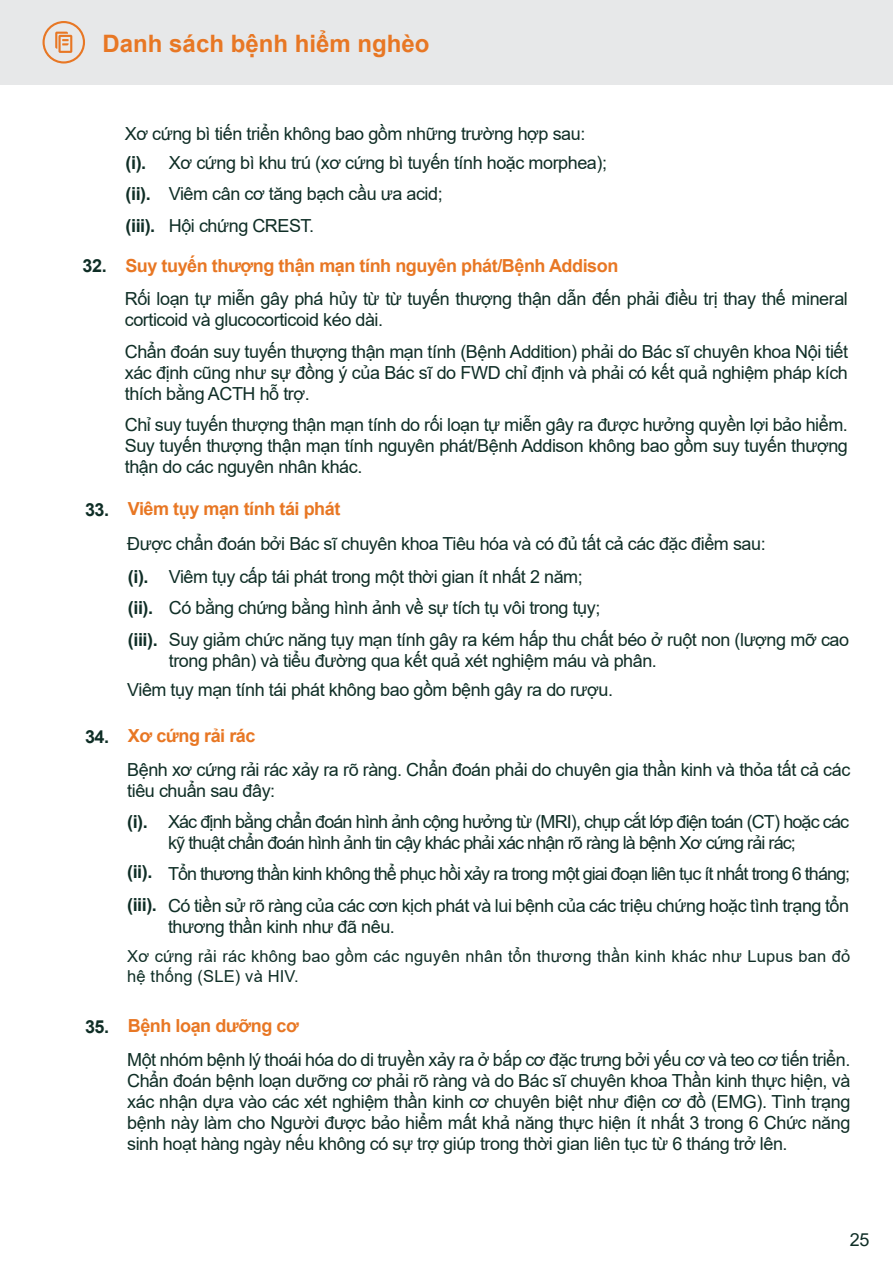
<style>
.page{position:relative;width:893px;height:1263px;background:#fff}
.page>*{position:absolute;margin:0;border:0;box-sizing:border-box;transform-origin:0 0}
.t1{font:700 24px "Arial";color:#e87724}
.t2{font:18px/21px "Arial";letter-spacing:-.025em;color:#0f2e26}
.t3{font:18px/31.5px "Arial";letter-spacing:-.055em;color:#0f2e26}
.t4{font:18px/21px "Arial";letter-spacing:-.05em;color:#0f2e26}
.t5{font:700 18px/31.5px "Arial";letter-spacing:-.025em;color:#0f2e26}
.t6{font:16.5px/19.8px "Arial";letter-spacing:.01em;color:#0f2e26}
.s1{font-weight:700}
.s2{font-weight:700;color:#e87724}
</style>
<div class="page">
<div style="left:0;top:0;width:893px;height:85px;background:#e7e8e9"></div>
<svg style="left:43px;top:21px;width:42px;height:43px"></svg>
<h1 class="t1" style="left:103px;top:26px;width:328px">Danh sách bệnh hiểm nghèo</h1>
<p class="t2" style="left:125px;top:123px;width:462px">Xơ cứng bì tiến triển không bao gồm những trường hợp sau:</p>
<p class="t5" style="left:126px;top:147px;width:31px">(i). (ii). (iii).</p>
<p class="t2" style="left:169px;top:147px;width:440px;line-height:31.5px">Xơ cứng bì khu trú (xơ cứng bì tuyến tính hoặc morphea);<br>Viêm cân cơ tăng bạch cầu ưa acid;<br>Hội chứng CREST.</p>
<p class="t2" style="left:125px;top:249px;width:725px;line-height:33px;text-indent:-42px"><span class="s1">32.</span> <span class="s2">Suy tuyến thượng thận mạn tính nguyên phát/Bệnh Addison<br></span>Rối loạn tự miễn gây phá hủy từ từ tuyến thượng thận dẫn đến phải điều trị thay thế mineral</p>
<p class="t2" style="left:125px;top:304px;width:725px;line-height:31.5px">corticoid và glucocorticoid kéo dài.<br>Chẩn đoán suy tuyến thượng thận mạn tính (Bệnh Addition) phải do Bác sĩ chuyên khoa Nội tiết</p>
<p class="t2" style="left:125px;top:362px;width:725px">xác định cũng như sự đồng ý của Bác sĩ do FWD chỉ định và phải có kết quả nghiệm pháp kích thích bằng ACTH hỗ trợ.</p>
<p class="t2" style="left:125px;top:414px;width:725px;text-align:justify">Chỉ suy tuyến thượng thận mạn tính do rối loạn tự miễn gây ra được hưởng quyền lợi bảo hiểm.<br>Suy tuyến thượng thận mạn tính nguyên phát/Bệnh Addison không bao gồm suy tuyến thượng thận do các nguyên nhân khác.</p>
<p class="t2" style="left:127px;top:492px;width:640px;line-height:34.3px;text-indent:-42px"><span class="s1">33.</span> <span class="s2">Viêm tụy mạn tính tái phát<br></span>Được chẩn đoán bởi Bác sĩ chuyên khoa Tiêu hóa và có đủ tất cả các đặc điểm sau:</p>
<p class="t5" style="left:128px;top:561px;width:31px">(i). (ii). (iii).</p>
<p class="t2" style="left:169px;top:561px;width:682px;line-height:31.5px">Viêm tụy cấp tái phát trong một thời gian ít nhất 2 năm;<br>Có bằng chứng bằng hình ảnh về sự tích tụ vôi trong tụy;<br>Suy giảm chức năng tụy mạn tính gây ra kém hấp thu chất béo ở ruột non (lượng mỡ cao</p>
<p class="t2" style="left:169px;top:650px;width:490px">trong phân) và tiểu đường qua kết quả xét nghiệm máu và phân.</p>
<p class="t2" style="left:127px;top:679px;width:487px">Viêm tụy mạn tính tái phát không bao gồm bệnh gây ra do rượu.</p>
<p class="t2" style="left:127px;top:718px;width:725px;line-height:34.2px;text-indent:-42px"><span class="s1">34.</span> <span class="s2">Xơ cứng rải rác<br></span>Bệnh xơ cứng rải rác xảy ra rõ ràng. Chẩn đoán phải do chuyên gia thần kinh và thỏa tất cả các</p>
<p class="t2" style="left:127px;top:780px;width:149px">tiêu chuẩn sau đây:</p>
<p class="t5" style="left:127px;top:806px;width:22px">(i).</p>
<p class="t5" style="left:127px;top:856px;width:31px;line-height:32.5px">(ii). (iii).</p>
<p class="t4" style="left:168px;top:811px;width:683px">Xác định bằng chẩn đoán hình ảnh cộng hưởng từ (MRI), chụp cắt lớp điện toán (CT) hoặc các kỹ thuật chẩn đoán hình ảnh tin cậy khác phải xác nhận rõ ràng là bệnh Xơ cứng rải rác;</p>
<p class="t3" style="left:168px;top:858px;width:684px">Tổn thương thần kinh không thể phục hồi xảy ra trong một giai đoạn liên tục ít nhất trong 6 tháng;<br>Có tiền sử rõ ràng của các cơn kịch phát và lui bệnh của các triệu chứng hoặc tình trạng tổn</p>
<p class="t2" style="left:168px;top:916px;width:228px">thương thần kinh như đã nêu.</p>
<p class="t6" style="left:127px;top:946px;width:725px">Xơ cứng rải rác không bao gồm các nguyên nhân tổn thương thần kinh khác như Lupus ban đỏ hệ thống (SLE) và HIV.</p>
<p class="t2" style="left:127px;top:1008px;width:725px;line-height:33.9px;text-indent:-42px"><span class="s1">35.</span> <span class="s2">Bệnh loạn dưỡng cơ<br></span>Một nhóm bệnh lý thoái hóa do di truyền xảy ra ở bắp cơ đặc trưng bởi yếu cơ và teo cơ tiến triển.</p>
<p class="t2" style="left:127px;top:1070px;width:725px;text-align:justify">Chẩn đoán bệnh loạn dưỡng cơ phải rõ ràng và do Bác sĩ chuyên khoa Thần kinh thực hiện, và xác nhận dựa vào các xét nghiệm thần kinh cơ chuyên biệt như điện cơ đồ (EMG). Tình trạng bệnh này làm cho Người được bảo hiểm mất khả năng thực hiện ít nhất 3 trong 6 Chức năng sinh hoạt hàng ngày nếu không có sự trợ giúp trong thời gian liên tục từ 6 tháng trở lên.</p>
<p class="t2" style="left:850px;top:1229px;width:21px">25</p>
</div>
